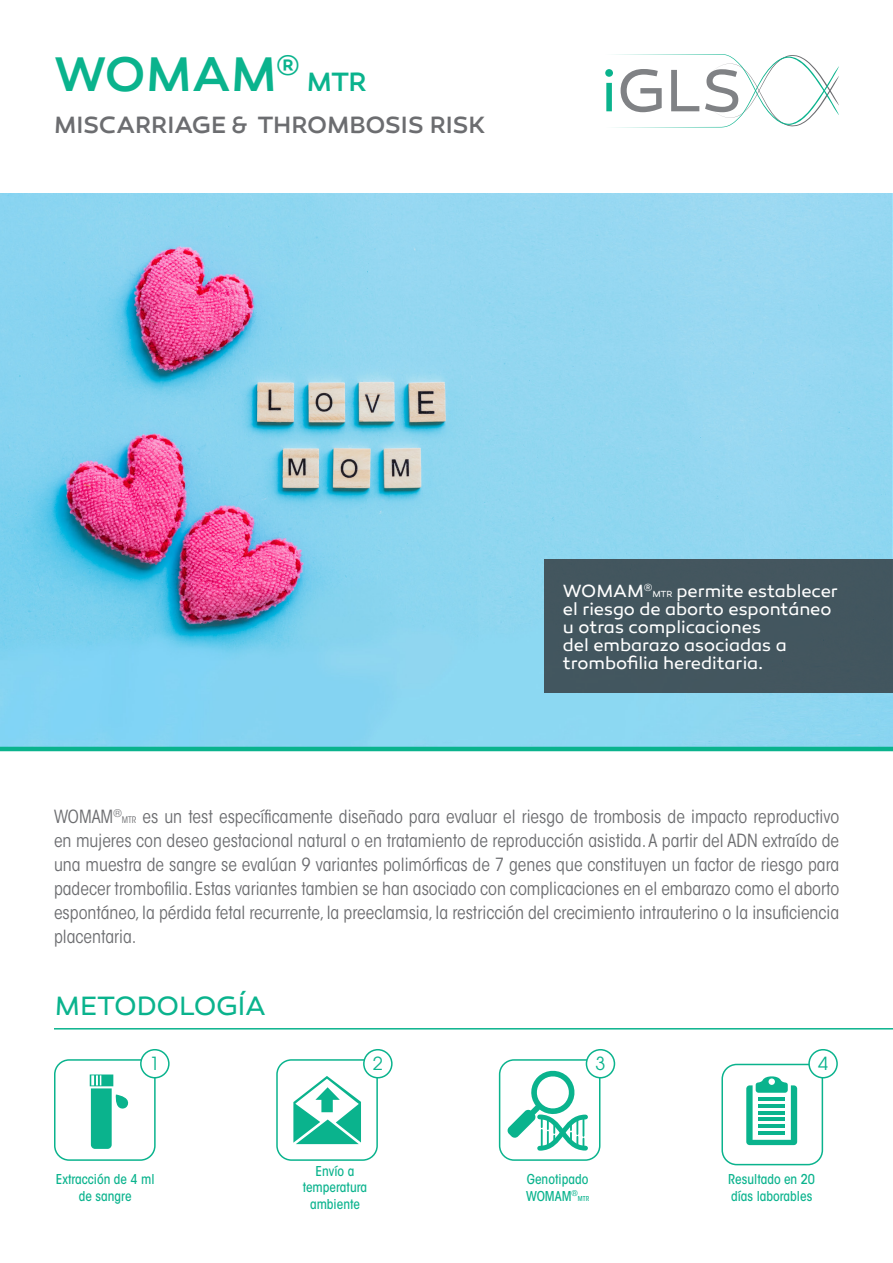
<style>
.page{position:relative;width:893px;height:1263px;background:#fff}
.page>*{position:absolute;margin:0;border:0;box-sizing:border-box;transform-origin:0 0}
.t1{font:500 49.5px "Canaro";color:#0ab38d}
.t2{font:27px "Canaro";letter-spacing:-.01em;color:#0ab38d}
.t3{font:500 27px "Canaro";color:#0ab38d}
.t4{font:500 24px "Canaro";letter-spacing:-.005em;color:#6c6d70}
.t5{font:condensed 18px/24px "ITC Avant Garde Std";color:#6c6d70;text-align:justify}
.t6{font:18px/18px "Canaro";letter-spacing:-.005em;color:#fff}
.t7{font:18px "ITC Avant Garde Std";color:#0ab38d}
.t8{font:500 condensed 13.5px/16.2px "ITC Avant Garde Std";color:#0ab38d;text-align:center}
.t9{font:500 condensed 6.75px "ITC Avant Garde Std";color:#0ab38d}
.s1{font-size:9px}
</style>
<div class="page">
<hr style="left:54px;top:1028px;width:839px;height:1px;background:#0ab38d">
<svg style="left:605px;top:54px;width:234px;height:73px"></svg>
<div style="left:721px;top:1064px;width:102px;height:101px;border:2px solid #0ab38d;border-radius:14px"></div>
<div style="left:809px;top:1050px;width:28px;height:28px;background:#fff;border-radius:50%"></div>
<div style="left:808px;top:1049px;width:30px;height:29px;border:2px solid #0ab38d;border-radius:50%"></div>
<div style="left:499px;top:1059px;width:101px;height:102px;border:2px solid #0ab38d;border-radius:14px"></div>
<div style="left:586px;top:1050px;width:28px;height:28px;background:#fff;border-radius:50%"></div>
<div style="left:586px;top:1049px;width:29px;height:29px;border:2px solid #0ab38d;border-radius:50%"></div>
<div style="left:276px;top:1059px;width:102px;height:102px;border:2px solid #0ab38d;border-radius:14px"></div>
<div style="left:364px;top:1050px;width:28px;height:28px;background:#fff;border-radius:50%"></div>
<div style="left:363px;top:1049px;width:30px;height:29px;border:2px solid #0ab38d;border-radius:50%"></div>
<div style="left:54px;top:1059px;width:102px;height:102px;border:2px solid #0ab38d;border-radius:14px"></div>
<div style="left:141px;top:1050px;width:28px;height:28px;background:#fff;border-radius:50%"></div>
<div style="left:140px;top:1049px;width:30px;height:29px;border:2px solid #0ab38d;border-radius:50%"></div>
<img style="left:0;top:193px;width:893px;height:554px">
<div style="left:544px;top:559px;width:349px;height:134px;background:#43565e"></div>
<hr style="left:0;top:747px;width:893px;height:4px;background:#0ab38d">
<svg style="left:293px;top:1076px;width:68px;height:68px"></svg>
<svg style="left:746px;top:1076px;width:51px;height:69px"></svg>
<hr style="left:758px;top:1097px;width:27px;height:3px;background:#0ab38d">
<hr style="left:758px;top:1104px;width:27px;height:3px;background:#0ab38d">
<hr style="left:758px;top:1111px;width:27px;height:3px;background:#0ab38d">
<hr style="left:758px;top:1118px;width:27px;height:3px;background:#0ab38d">
<hr style="left:758px;top:1124px;width:27px;height:4px;background:#0ab38d">
<hr style="left:758px;top:1131px;width:27px;height:3px;background:#0ab38d">
<svg style="left:507px;top:1069px;width:83px;height:82px"></svg>
<svg style="left:90px;top:1074px;width:39px;height:75px"></svg>
<p class="t1" style="left:54px;top:45px;width:247px">WOMAM<sup>®</sup></p>
<p class="t3" style="left:307px;top:66px;width:61px">MTR</p>
<p class="t4" style="left:54px;top:111px;width:433px">MISCARRIAGE &amp; THROMBOSIS RISK</p>
<p class="t6" style="left:563px;top:582px;width:277px">WOMAM<sup>®</sup><span class="s1">MTR</span> permite establecer el riesgo de aborto espontáneo u otras complicaciones<br>del embarazo asociadas a trombofilia hereditaria.</p>
<p class="t5" style="left:54px;top:805px;width:787px">WOMAM<sup>®</sup><span class="s1">MTR</span> es un test específicamente diseñado para evaluar el riesgo de trombosis de impacto reproductivo en mujeres con deseo gestacional natural o en tratamiento de reproducción asistida. A partir del ADN extraído de una muestra de sangre se evalúan 9 variantes polimórficas de 7 genes que constituyen un factor de riesgo para padecer trombofilia. Estas variantes tambien se han asociado con complicaciones en el embarazo como el aborto espontáneo, la pérdida fetal recurrente, la preeclamsia, la restricción del crecimiento intrauterino o la insuficiencia placentaria.</p>
<h2 class="t2" style="left:55px;top:989px;width:213px">METODOLOGÍA</h2>
<p class="t7" style="left:150px;top:1052px;width:11px">1</p>
<p class="t7" style="left:373px;top:1052px;width:11px">2</p>
<p class="t7" style="left:595px;top:1052px;width:11px">3</p>
<p class="t7" style="left:818px;top:1052px;width:11px">4</p>
<p class="t8" style="left:56px;top:1171px;width:100px">Extracción de 4 ml</p>
<p class="t8" style="left:79px;top:1187px;width:54px">de sangre</p>
<p class="t8" style="left:303px;top:1163px;width:66px">Envío a temperatura ambiente</p>
<p class="t8" style="left:527px;top:1171px;width:63px">Genotipado</p>
<p class="t8" style="left:526px;top:1187px;width:53px">WOMAM<sup>®</sup></p>
<p class="t9" style="left:578px;top:1194px;width:13px">MTR</p>
<p class="t8" style="left:728px;top:1171px;width:88px">Resultado en 20</p>
<p class="t8" style="left:731px;top:1187px;width:83px">días laborables</p>
</div>
